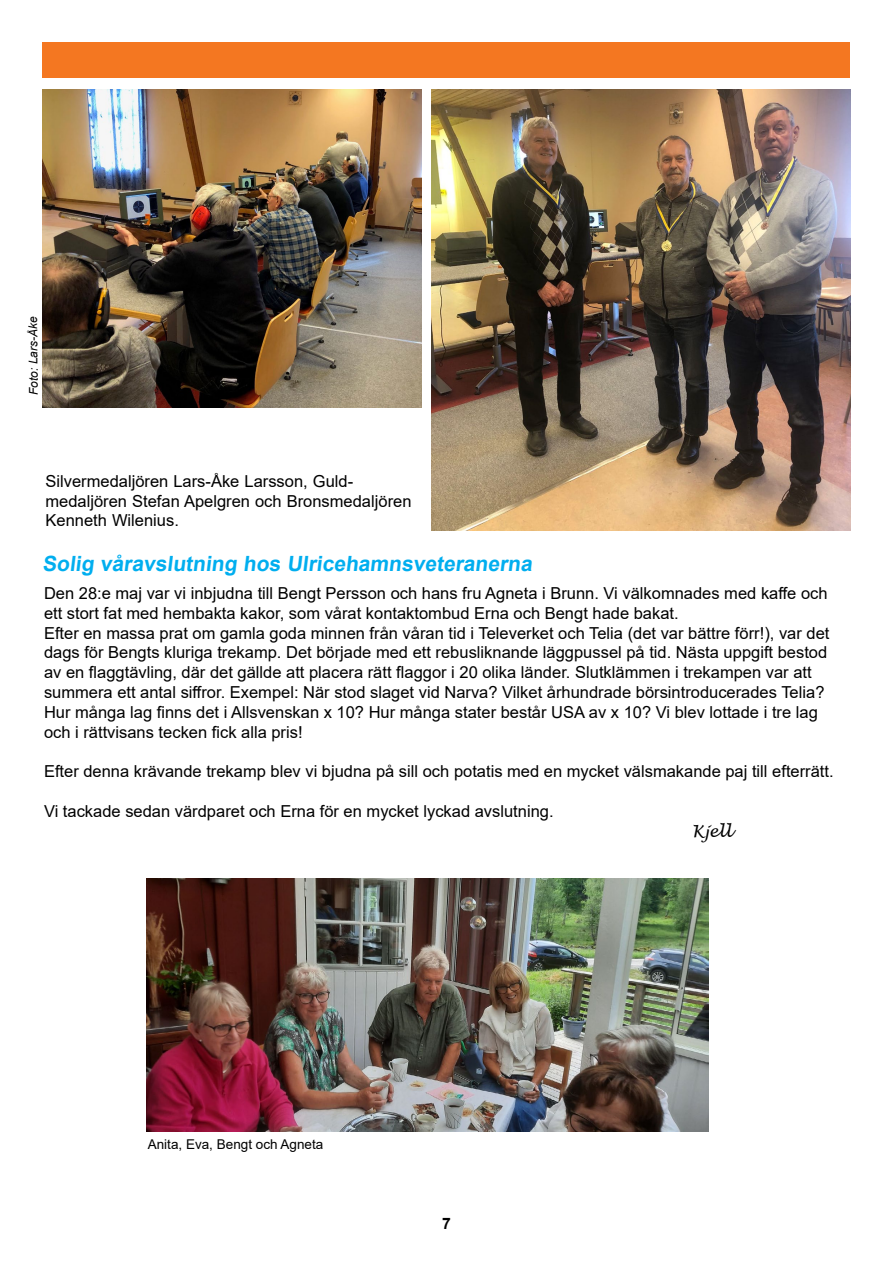
<style>
.page{position:relative;width:893px;height:1263px;background:#fff}
.page>*{position:absolute;margin:0;border:0;box-sizing:border-box;transform-origin:0 0}
.t1{font:700 21px "Arial";color:#00aeef}
.t2{font:16.5px/19.8px "Arial";color:#000}
.t3{font:italic 16.5px "Lucida Handwriting";color:#000}
.t4{font:700 15.75px "Arial";color:#000}
.t5{font:13.5px "Arial";color:#000}
.t6{font:italic 12px "Arial";color:#000}
</style>
<div class="page">
<div style="left:43px;top:43px;width:807px;height:35px;background:#f47721"></div>
<img style="left:431px;top:90px;width:419px;height:440px">
<img style="left:43px;top:90px;width:379px;height:318px">
<img style="left:146px;top:878px;width:563px;height:253px">
<p class="t6" style="left:26px;top:395px;width:81px;rotate:-90deg">Foto: Lars-Åke</p>
<p class="t2" style="left:46px;top:471px;width:367px">Silvermedaljören Lars-Åke Larsson, Guld&shy;medaljören Stefan Apelgren och Bronsmedaljören<br>Kenneth Wilenius.</p>
<p class="t1" style="left:43px;top:549px;width:495px">Solig våravslutning hos Ulricehamnsveteranerna</p>
<p class="t2" style="left:44px;top:583px;width:787px">Den 28:e maj var vi inbjudna till Bengt Persson och hans fru Agneta i Brunn. Vi välkomnades med kaffe och ett stort fat med hembakta kakor, som vårat kontaktombud Erna och Bengt hade bakat.<br>Efter en massa prat om gamla goda minnen från våran tid i Televerket och Telia (det var bättre förr!), var det dags för Bengts kluriga trekamp. Det började med ett rebusliknande läggpussel på tid. Nästa uppgift bestod av en flaggtävling, där det gällde att placera rätt flaggor i 20 olika länder. Slutklämmen i trekampen var att summera ett antal siffror. Exempel: När stod slaget vid Narva? Vilket århundrade börsintroducerades Telia?<br>Hur många lag finns det i Allsvenskan x 10? Hur många stater består USA av x 10? Vi blev lottade i tre lag och i rättvisans tecken fick alla pris!</p>
<p class="t2" style="left:44px;top:761px;width:791px">Efter denna krävande trekamp blev vi bjudna på sill och potatis med en mycket välsmakande paj till efterrätt.</p>
<p class="t2" style="left:44px;top:801px;width:511px">Vi tackade sedan värdparet och Erna för en mycket lyckad avslutning.</p>
<p class="t3" style="left:692px;top:821px;width:41px">Kjell</p>
<p class="t5" style="left:148px;top:1135px;width:177px">Anita, Eva, Bengt och Agneta</p>
<p class="t4" style="left:442px;top:1212px;width:10px">7</p>
</div>
